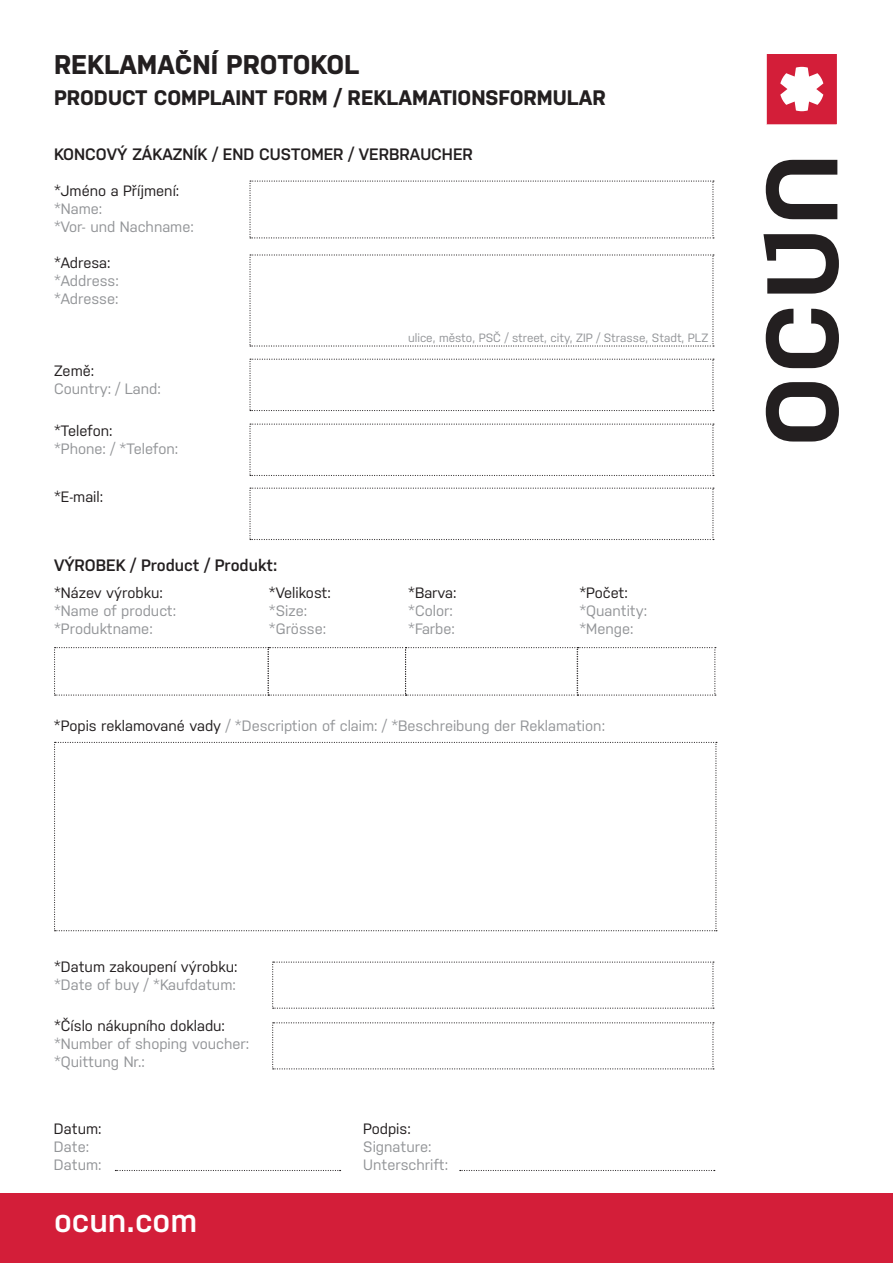
<style>
.page{position:relative;width:893px;height:1263px;background:#fff}
.page>*{position:absolute;margin:0;border:0;box-sizing:border-box;transform-origin:0 0}
.t1{font:600 33px "Nudista";color:#fff}
.t2{font:700 27px "Nudista";color:#231f20}
.t3{font:700 21px "Nudista";color:#231f20}
.t4{font:600 16.5px "Nudista";color:#231f20}
.t5{font:15px/18px "Nudista";color:#939598}
.t6{font:15px "Nudista";color:#231f20}
.t7{font:12px "Nudista";color:#939598}
.s1{color:#231f20}
</style>
<div class="page">
<svg style="left:766px;top:160px;width:71px;height:59px"></svg>
<svg style="left:763px;top:234px;width:76px;height:60px"></svg>
<svg style="left:766px;top:309px;width:73px;height:59px"></svg>
<svg style="left:766px;top:382px;width:73px;height:59px"></svg>
<svg style="left:767px;top:54px;width:70px;height:70px"></svg>
<div style="left:0;top:1193px;width:893px;height:70px;background:#d31e39"></div>
<svg style="left:249px;top:180px;width:465px;height:58px"></svg>
<svg style="left:249px;top:254px;width:465px;height:93px"></svg>
<svg style="left:249px;top:359px;width:465px;height:52px"></svg>
<svg style="left:249px;top:424px;width:465px;height:52px"></svg>
<svg style="left:249px;top:488px;width:465px;height:52px"></svg>
<svg style="left:54px;top:647px;width:662px;height:49px"></svg>
<svg style="left:54px;top:742px;width:663px;height:189px"></svg>
<svg style="left:272px;top:961px;width:442px;height:48px"></svg>
<svg style="left:272px;top:1022px;width:442px;height:47px"></svg>
<svg style="left:115px;top:1170px;width:226px;height:1px"></svg>
<svg style="left:460px;top:1170px;width:255px;height:1px"></svg>
<h2 class="t2" style="left:54px;top:49px;width:307px">REKLAMAČNÍ PROTOKOL</h2>
<h3 class="t3" style="left:54px;top:86px;width:553px">PRODUCT COMPLAINT FORM / REKLAMATIONSFORMULAR</h3>
<p class="t4" style="left:54px;top:144px;width:420px">KONCOVÝ ZÁKAZNÍK / END CUSTOMER / VERBRAUCHER</p>
<p class="t6" style="left:54px;top:182px;width:127px">*Jméno a Příjmení:</p>
<p class="t5" style="left:54px;top:199px;width:141px">*Name:<br>*Vor- und Nachname:</p>
<p class="t6" style="left:54px;top:254px;width:58px">*Adresa:</p>
<p class="t5" style="left:54px;top:271px;width:66px">*Address: *Adresse:</p>
<p class="t6" style="left:54px;top:362px;width:42px">Země:</p>
<p class="t5" style="left:54px;top:379px;width:108px">Country: / Land:</p>
<p class="t6" style="left:54px;top:422px;width:60px">*Telefon:</p>
<p class="t5" style="left:54px;top:439px;width:126px">*Phone: / *Telefon:</p>
<p class="t6" style="left:54px;top:488px;width:51px">*E-mail:</p>
<p class="t4" style="left:54px;top:556px;width:225px">VÝROBEK / Product / Produkt:</p>
<p class="t6" style="left:54px;top:584px;width:110px">*Název výrobku:</p>
<p class="t5" style="left:54px;top:602px;width:124px">*Name of product: *Produktname:</p>
<p class="t6" style="left:269px;top:584px;width:63px">*Velikost:</p>
<p class="t5" style="left:269px;top:602px;width:59px">*Size: *Grösse:</p>
<p class="t7" style="left:408px;top:331px;width:302px">ulice, město, PSČ / street, city, ZIP / Strasse, Stadt, PLZ</p>
<p class="t6" style="left:408px;top:584px;width:50px">*Barva:</p>
<p class="t5" style="left:408px;top:602px;width:48px">*Color: *Farbe:</p>
<p class="t6" style="left:579px;top:584px;width:50px">*Počet:</p>
<p class="t5" style="left:579px;top:602px;width:69px">*Quantity: *Menge:</p>
<p class="t5" style="left:54px;top:716px;width:553px"><span class="s1">*Popis reklamované vady</span> / *Description of claim: / *Beschreibung der Reklamation:</p>
<p class="t6" style="left:54px;top:958px;width:185px">*Datum zakoupení výrobku:</p>
<p class="t5" style="left:54px;top:976px;width:183px">*Date of buy / *Kaufdatum:</p>
<p class="t6" style="left:54px;top:1017px;width:173px">*Číslo nákupního dokladu:</p>
<p class="t5" style="left:54px;top:1034px;width:197px">*Number of shoping voucher: *Quittung Nr.:</p>
<p class="t6" style="left:54px;top:1120px;width:49px">Datum:</p>
<p class="t5" style="left:54px;top:1137px;width:49px">Date:<br>Datum:</p>
<h1 class="t1" style="left:54px;top:1201px;width:145px">ocun.com</h1>
<p class="t6" style="left:363px;top:1120px;width:49px">Podpis:</p>
<p class="t5" style="left:363px;top:1137px;width:87px">Signature:<br>Unterschrift:</p>
</div>
